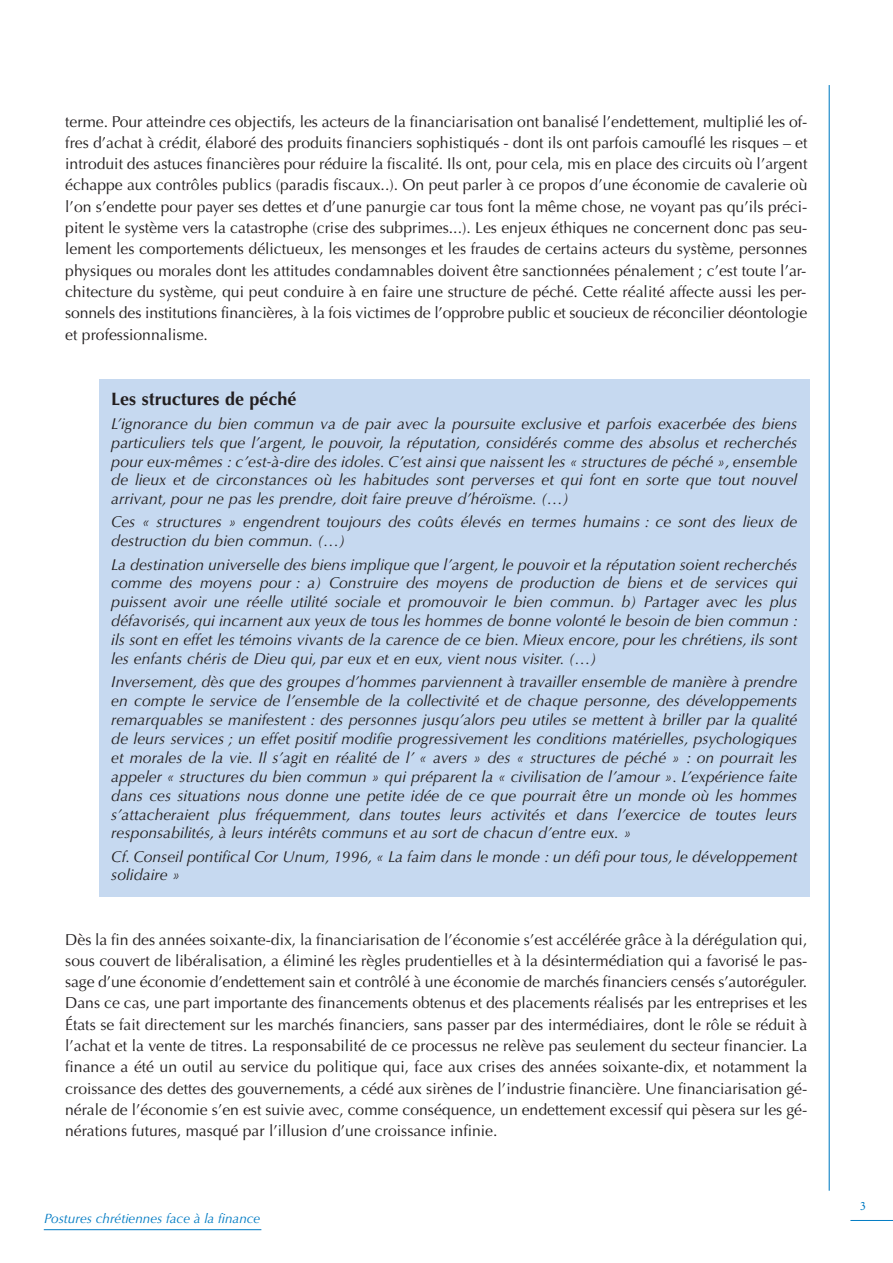
<style>
.page{position:relative;width:893px;height:1263px;background:#fff}
.page>*{position:absolute;margin:0;border:0;box-sizing:border-box;transform-origin:0 0}
.t1{font:700 18px "Optima LT Std";color:#231f20}
.t2{font:15.75px/21.3px "Optima LT Std";color:#231f20;text-align:justify}
.t3{font:italic 15.75px/18.9px "Optima LT Std";color:#231f20;text-align:justify}
.t4{font:italic 13.5px "Optima LT Std";color:#007bc3}
.t5{font:12px "Stempel Garamond LT Std";color:#007bc3}
</style>
<div class="page">
<hr style="left:829px;top:85px;width:1px;height:1106px;background:#007bc3">
<hr style="left:850px;top:1220px;width:43px;height:1px;background:#007bc3">
<div style="left:99px;top:379px;width:710px;height:518px;background:#c6d9f0"></div>
<hr style="left:44px;top:1229px;width:217px;height:1px;background:#007bc3">
<p class="t2" style="left:65px;top:112px;width:744px">terme. Pour atteindre ces objectifs, les acteurs de la financiarisation ont banalisé l’endettement, multiplié les of&shy;fres d’achat à crédit, élaboré des produits financiers sophistiqués - dont ils ont parfois camouflé les risques – et introduit des astuces financières pour réduire la fiscalité. Ils ont, pour cela, mis en place des circuits où l’argent échappe aux contrôles publics (paradis fiscaux..). On peut parler à ce propos d’une économie de cavalerie où l’on s’endette pour payer ses dettes et d’une panurgie car tous font la même chose, ne voyant pas qu’ils préci&shy;pitent le système vers la catastrophe (crise des subprimes...). Les enjeux éthiques ne concernent donc pas seu&shy;lement les comportements délictueux, les mensonges et les fraudes de certains acteurs du système, personnes physiques ou morales dont les attitudes condamnables doivent être sanctionnées pénalement ; c’est toute l’ar&shy;chitecture du système, qui peut conduire à en faire une structure de péché. Cette réalité affecte aussi les per&shy;sonnels des institutions financières, à la fois victimes de l’opprobre public et soucieux de réconcilier déontologie et professionnalisme.</p>
<p class="t1" style="left:111px;top:391px;width:187px">Les structures de péché</p>
<p class="t3" style="left:111px;top:415px;width:688px">L’ignorance du bien commun va de pair avec la poursuite exclusive et parfois exacerbée des biens particuliers tels que l’argent, le pouvoir, la réputation, considérés comme des absolus et recherchés pour eux-mêmes : c’est-à-dire des idoles. C’est ainsi que naissent les « structures de péché », ensemble de lieux et de circonstances où les habitudes sont perverses et qui font en sorte que tout nouvel arrivant, pour ne pas les prendre, doit faire preuve d’héroïsme. (…)</p>
<p class="t3" style="left:111px;top:514px;width:688px">Ces « structures » engendrent toujours des coûts élevés en termes humains : ce sont des lieux de destruction du bien commun. (…)</p>
<p class="t3" style="left:111px;top:556px;width:688px">La destination universelle des biens implique que l’argent, le pouvoir et la réputation soient recherchés comme des moyens pour : a) Construire des moyens de production de biens et de services qui puissent avoir une réelle utilité sociale et promouvoir le bien commun. b) Partager avec les plus défavorisés, qui incarnent aux yeux de tous les hommes de bonne volonté le besoin de bien commun : ils sont en effet les témoins vivants de la carence de ce bien. Mieux encore, pour les chrétiens, ils sont les enfants chéris de Dieu qui, par eux et en eux, vient nous visiter. (…)</p>
<p class="t3" style="left:111px;top:674px;width:688px">Inversement, dès que des groupes d’hommes parviennent à travailler ensemble de manière à prendre en compte le service de l’ensemble de la collectivité et de chaque personne, des développements remarquables se manifestent : des personnes jusqu’alors peu utiles se mettent à briller par la qualité de leurs services ; un effet positif modifie progressivement les conditions matérielles, psychologiques et morales de la vie. Il s’agit en réalité de l’ « avers » des « structures de péché » : on pourrait les appeler « structures du bien commun » qui préparent la « civilisation de l’amour ». L’expérience faite dans ces situations nous donne une petite idée de ce que pourrait être un monde où les hommes s’attacheraient plus fréquemment, dans toutes leurs activités et dans l’exercice de toutes leurs responsabilités, à leurs intérêts communs et au sort de chacun d’entre eux. »</p>
<p class="t3" style="left:111px;top:848px;width:688px">Cf. Conseil pontifical Cor Unum, 1996, « La faim dans le monde : un défi pour tous, le développement solidaire »</p>
<p class="t2" style="left:65px;top:930px;width:744px">Dès la fin des années soixante-dix, la financiarisation de l’économie s’est accélérée grâce à la dérégulation qui, sous couvert de libéralisation, a éliminé les règles prudentielles et à la désintermédiation qui a favorisé le pas&shy;sage d’une économie d’endettement sain et contrôlé à une économie de marchés financiers censés s’autoréguler.<br>Dans ce cas, une part importante des financements obtenus et des placements réalisés par les entreprises et les États se fait directement sur les marchés financiers, sans passer par des intermédiaires, dont le rôle se réduit à l’achat et la vente de titres. La responsabilité de ce processus ne relève pas seulement du secteur financier. La finance a été un outil au service du politique qui, face aux crises des années soixante-dix, et notamment la croissance des dettes des gouvernements, a cédé aux sirènes de l’industrie financière. Une financiarisation gé&shy;nérale de l’économie s’en est suivie avec, comme conséquence, un endettement excessif qui pèsera sur les gé&shy;nérations futures, masqué par l’illusion d’une croissance infinie.</p>
<p class="t4" style="left:44px;top:1213px;width:218px">Postures chrétiennes face à la finance</p>
<p class="t5" style="left:860px;top:1201px;width:7px">3</p>
</div>
